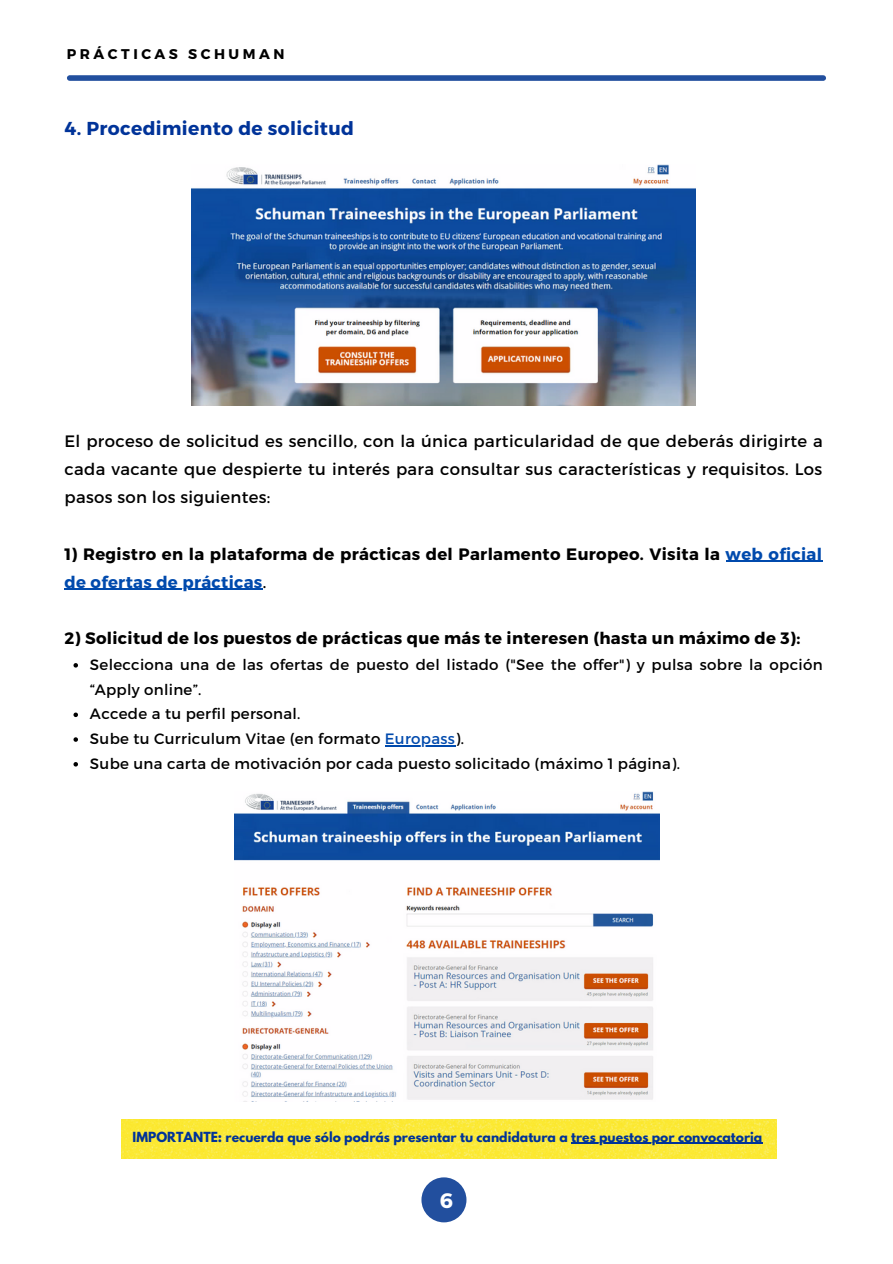
<style>
.page{position:relative;width:893px;height:1264px;background:#fff}
.page>*{position:absolute;margin:0;border:0;box-sizing:border-box;transform-origin:0 0}
.t1{font:700 20.85px "Montserrat";color:#fff}
.t2{font:700 18.75px "Montserrat";letter-spacing:.02em;color:#039}
.t3{font:16.5px/28px "Montserrat";letter-spacing:.02em;color:#000;text-align:justify}
.t4{font:700 16.5px/28px "Montserrat";letter-spacing:.02em;color:#000}
.t5{font:15px/24.8px "Montserrat";letter-spacing:.02em;color:#000}
.t6{font:700 14.1px "Montserrat";letter-spacing:.25em;color:#000}
.t7{font:700 12.3px "League Spartan";color:#039}
.s1{color:#004aad}
.s2{font-weight:400}
</style>
<div class="page">
<div style="left:421px;top:1177px;width:45px;height:45px;background:#224f9e;border-radius:50%"></div>
<div style="left:70px;top:75px;width:753px;height:6px;background:#224f9e"></div>
<svg style="left:73px;top:663px;width:5px;height:4px"></svg>
<svg style="left:73px;top:712px;width:5px;height:5px"></svg>
<svg style="left:73px;top:737px;width:5px;height:4px"></svg>
<hr style="left:385px;top:745px;width:70px;height:1px;background:#004aad">
<svg style="left:73px;top:762px;width:5px;height:4px"></svg>
<hr style="left:725px;top:560px;width:97px;height:2px;background:#004aad">
<hr style="left:64px;top:589px;width:199px;height:1px;background:#004aad">
<img style="left:192px;top:164px;width:503px;height:241px">
<img style="left:234px;top:792px;width:425px;height:308px">
<img style="left:121px;top:1119px;width:655px;height:39px">
<hr style="left:571px;top:1142px;width:191px;height:1px;background:#039">
<p class="t6" style="left:67px;top:45px;width:219px">PRÁCTICAS SCHUMAN</p>
<p class="t2" style="left:64px;top:116px;width:291px">4. Procedimiento de solicitud</p>
<p class="t3" style="left:64px;top:426px;width:759px">El proceso de solicitud es sencillo, con la única particularidad de que deberás dirigirte a cada vacante que despierte tu interés para consultar sus características y requisitos. Los pasos son los siguientes:</p>
<p class="t4" style="left:64px;top:539px;width:759px">1) Registro en la plataforma de prácticas del Parlamento Europeo. Visita la <span class="s1">web oficial de ofertas de prácticas</span><span class="s2">.</span></p>
<p class="t4" style="left:64px;top:623px;width:737px">2) Solicitud de los puestos de prácticas que más te interesen (hasta un máximo de 3):</p>
<p class="t5" style="left:90px;top:651px;width:734px">Selecciona una de las ofertas de puesto del listado ("See the offer") y pulsa sobre la opción “Apply online”.<br>Accede a tu perfil personal.<br>Sube tu Curriculum Vitae (en formato <span class="s1">Europass</span>).<br>Sube una carta de motivación por cada puesto solicitado (máximo 1 página).</p>
<p class="t7" style="left:133px;top:1130px;width:631px">IMPORTANTE: recuerda que sólo podrás presentar tu candidatura a tres puestos por convocatoria</p>
<h1 class="t1" style="left:439px;top:1186px;width:15px">6</h1>
</div>
